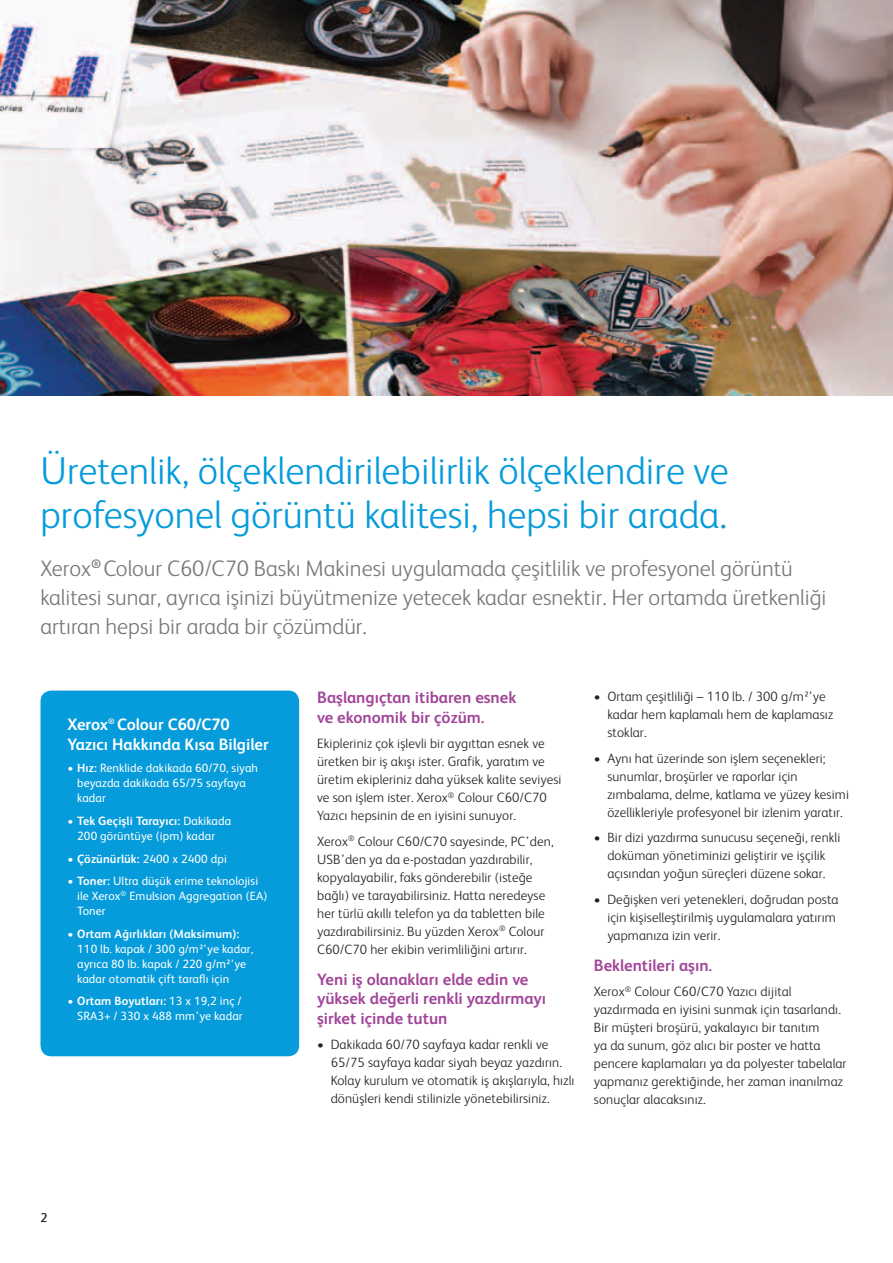
<style>
.page{position:relative;width:893px;height:1263px;background:#fff}
.page>*{position:absolute;margin:0;border:0;box-sizing:border-box;transform-origin:0 0}
.t1{font:300 39px/43.5px "Xerox Sans";color:#069bda}
.t2{font:300 22.5px/28.5px "Xerox Sans";color:#76787b}
.t3{font:700 16.5px/19.5px "Xerox Sans";color:#a14599}
.t4{font:700 16.5px/19.5px "Xerox Sans";color:#fff}
.t5{font:300 13.5px/18px "Xerox Sans";letter-spacing:.01em;color:#231f20}
.t6{font:300 12.75px "Xerox Sans";color:#231f20}
.t7{font:12px/15px "Xerox Sans";letter-spacing:.01em;color:#fff}
.t8{font:700 12px "Xerox Sans";letter-spacing:.01em;color:#fff}
.s1{font-weight:700}
.s2{font-weight:400}
</style>
<div class="page">
<img style="left:0;top:0;width:893px;height:395px">
<div style="left:41px;top:691px;width:258px;height:365px;background:#069bda;border-radius:11px"></div>
<h1 class="t1" style="left:40px;top:447px;width:690px">Üretenlik, ölçeklendirilebilirlik ölçeklendire ve profesyonel görüntü kalitesi, hepsi bir arada.</h1>
<h2 class="t2" style="left:40px;top:553px;width:787px">Xerox<sup>®</sup> Colour C60/C70 Baskı Makinesi uygulamada çeşitlilik ve profesyonel görüntü kalitesi sunar, ayrıca işinizi büyütmenize yetecek kadar esnektir. Her ortamda üretkenliği artıran hepsi bir arada bir çözümdür.</h2>
<p class="t4" style="left:67px;top:714px;width:203px">Xerox<sup>®</sup> Colour C60/C70<br>Yazıcı Hakkında Kısa Bilgiler</p>
<p class="t7" style="left:77px;top:760px;width:182px;text-indent:-10px"><span class="s1">• Hız:</span> Renklide dakikada 60/70, siyah beyazda dakikada 65/75 sayfaya kadar</p>
<p class="t7" style="left:68px;top:813px;width:165px;text-align:center"><span class="s1">• Tek Geçişli Tarayıcı:</span> Dakikada<br>200 görüntüye (ipm) kadar</p>
<p class="t8" style="left:68px;top:850px;width:161px">• Çözünürlük: <span class="s2">2400 x 2400 dpi</span></p>
<p class="t7" style="left:77px;top:873px;width:192px;text-indent:-10px"><span class="s1">• Toner:</span> Ultra düşük erime teknolojisi ile Xerox<sup>®</sup> Emulsion Aggregation (EA)<br>Toner</p>
<p class="t8" style="left:68px;top:925px;width:173px">• Ortam Ağırlıkları (Maksimum):</p>
<p class="t7" style="left:77px;top:940px;width:177px">110 lb. kapak / 300 g/m²’ye kadar, ayrıca 80 lb. kapak / 220 g/m²’ye kadar otomatik çift taraflı için</p>
<p class="t7" style="left:68px;top:993px;width:177px;text-align:right"><span class="s1">• Ortam Boyutları:</span> 13 x 19,2 inç /<br>SRA3+ / 330 x 488 mm’ye kadar</p>
<p class="t6" style="left:40px;top:1210px;width:8px">2</p>
<p class="t3" style="left:317px;top:687px;width:201px">Başlangıçtan itibaren esnek ve ekonomik bir çözüm.</p>
<p class="t5" style="left:317px;top:734px;width:246px">Ekipleriniz çok işlevli bir aygıttan esnek ve üretken bir iş akışı ister. Grafik, yaratım ve üretim ekipleriniz daha yüksek kalite seviyesi ve son işlem ister. Xerox<sup>®</sup> Colour C60/C70<br>Yazıcı hepsinin de en iyisini sunuyor.</p>
<p class="t5" style="left:317px;top:832px;width:238px">Xerox<sup>®</sup> Colour C60/C70 sayesinde, PC’den, USB’den ya da e-postadan yazdırabilir, kopyalayabilir, faks gönderebilir (isteğe bağlı) ve tarayabilirsiniz. Hatta neredeyse her türlü akıllı telefon ya da tabletten bile yazdırabilirsiniz. Bu yüzden Xerox<sup>®</sup> Colour C60/C70 her ekibin verimliliğini artırır.</p>
<p class="t3" style="left:317px;top:969px;width:231px">Yeni iş olanakları elde edin ve yüksek değerli renkli yazdırmayı şirket içinde tutun</p>
<p class="t5" style="left:331px;top:1035px;width:245px;text-indent:-14px">• Dakikada 60/70 sayfaya kadar renkli ve 65/75 sayfaya kadar siyah beyaz yazdırın.<br>Kolay kurulum ve otomatik iş akışlarıyla, hızlı dönüşleri kendi stilinizle yönetebilirsiniz.</p>
<p class="t5" style="left:607px;top:687px;width:227px;text-indent:-14px">• Ortam çeşitliliği – 110 lb. / 300 g/m²’ye kadar hem kaplamalı hem de kaplamasız stoklar.</p>
<p class="t5" style="left:607px;top:748px;width:243px;text-indent:-14px">• Aynı hat üzerinde son işlem seçenekleri; sunumlar, broşürler ve raporlar için zımbalama, delme, katlama ve yüzey kesimi özellikleriyle profesyonel bir izlenim yaratır.</p>
<p class="t5" style="left:594px;top:828px;width:248px;text-align:center">• Bir dizi yazdırma sunucusu seçeneği, renkli doküman yönetiminizi geliştirir ve işçilik açısından yoğun süreçleri düzene sokar.</p>
<p class="t5" style="left:607px;top:889px;width:233px;text-indent:-14px">• Değişken veri yetenekleri, doğrudan posta için kişiselleştirilmiş uygulamalara yatırım yapmanıza izin verir.</p>
<p class="t3" style="left:594px;top:954px;width:120px">Beklentileri aşın.</p>
<p class="t5" style="left:594px;top:982px;width:254px">Xerox<sup>®</sup> Colour C60/C70 Yazıcı dijital yazdırmada en iyisini sunmak için tasarlandı.<br>Bir müşteri broşürü, yakalayıcı bir tanıtım<br>ya da sunum, göz alıcı bir poster ve hatta pencere kaplamaları ya da polyester tabelalar yapmanız gerektiğinde, her zaman inanılmaz sonuçlar alacaksınız.</p>
</div>
